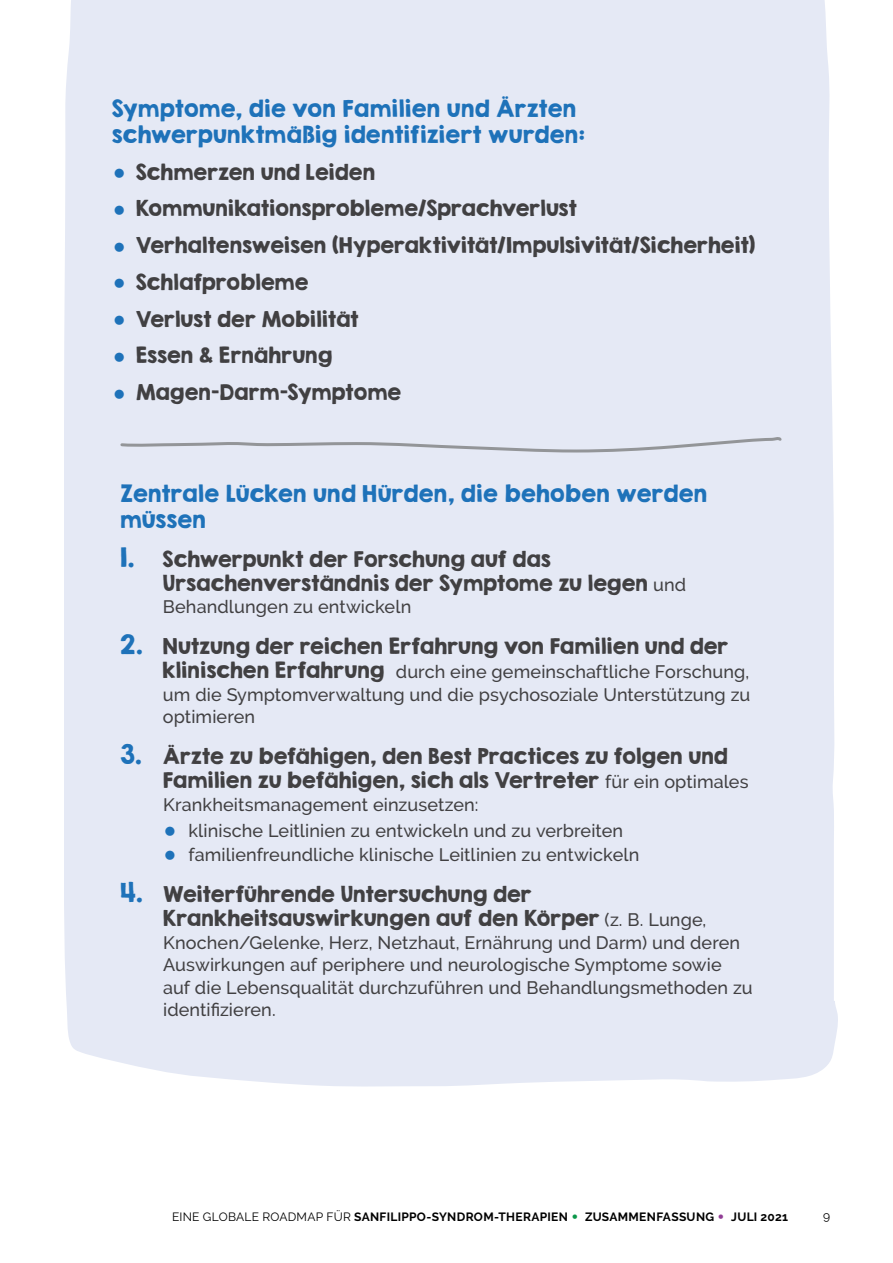
<style>
.page{position:relative;width:893px;height:1263px;background:#fff}
.page>*{position:absolute;margin:0;border:0;box-sizing:border-box;transform-origin:0 0}
.t1{font:21px/25.5px "KG Second Chances Solid";letter-spacing:.025em;color:#1e72b9}
.t2{font:19.5px/24px "KG Second Chances Solid";letter-spacing:.015em;color:#414042}
.t3{font:500 18px/22.5px "Raleway";letter-spacing:.005em;color:#414042;text-align:justify}
.t4{font:700 12px "Raleway";letter-spacing:.025em;color:#000}
.t5{font:12px "Raleway";color:#000}
.s1{font-family:"Raleway";font-weight:900;font-size:39px;color:#1e72b9}
.s2{font-size:24px;color:#1e72b9}
.s3{font-family:"Raleway";font-weight:500;font-size:18px}
.s4{font-family:"KG Second Chances Solid";font-weight:400;font-size:19.5px}
.s5{font-weight:900;font-size:39px;color:#1e72b9}
.s6{font-weight:400}
.s7{font-size:21px;color:#0b9749}
.s8{font-size:21px;color:#913d95}
</style>
<div class="page">
<div style="left:64px;top:0;width:774px;height:1087px;background:#e5e9f5"></div>
<svg style="left:119px;top:436px;width:665px;height:18px;background:#d7dbe5"></svg>
<p class="t1" style="left:112px;top:96px;width:474px">Symptome, die von Familien und Ärzten schwerpunktmäßig identifiziert wurden:</p>
<p class="t2" style="left:112px;top:159px;width:265px"><span class="s1">•</span> Schmerzen und Leiden</p>
<p class="t2" style="left:112px;top:196px;width:466px"><span class="s1">•</span> Kommunikationsprobleme/Sprachverlust</p>
<p class="t2" style="left:112px;top:233px;width:645px"><span class="s1">•</span> Verhaltensweisen (Hyperaktivität/Impulsivität/Sicherheit)</p>
<p class="t2" style="left:112px;top:270px;width:198px"><span class="s1">•</span> Schlafprobleme</p>
<p class="t2" style="left:112px;top:306px;width:248px"><span class="s1">•</span> Verlust der Mobilität</p>
<p class="t2" style="left:112px;top:343px;width:222px"><span class="s1">•</span> Essen &amp; Ernährung</p>
<p class="t2" style="left:112px;top:380px;width:291px"><span class="s1">•</span> Magen-Darm-Symptome</p>
<p class="t1" style="left:120px;top:481px;width:588px">Zentrale Lücken und Hürden, die behoben werden müssen</p>
<p class="t2" style="left:163px;top:546px;width:525px;text-indent:-43px"><span class="s2">1.</span> Schwerpunkt der Forschung auf das<br>Ursachenverständnis der Symptome zu legen <span class="s3">und</span></p>
<p class="t3" style="left:163px;top:595px;width:250px">Behandlungen zu entwickeln</p>
<p class="t2" style="left:120px;top:634px;width:609px"><span class="s2">2.</span> Nutzung der reichen Erfahrung von Familien und der</p>
<p class="t3" style="left:163px;top:660px;width:589px"><span class="s4">klinischen Erfahrung</span> durch eine gemeinschaftliche Forschung, um die Symptomverwaltung und die psychosoziale Unterstützung zu optimieren</p>
<p class="t2" style="left:163px;top:744px;width:587px;text-indent:-43px"><span class="s2">3.</span> Ärzte zu befähigen, den Best Practices zu folgen und<br>Familien zu befähigen, sich als Vertreter <span class="s3">für ein optimales</span></p>
<p class="t3" style="left:163px;top:793px;width:317px">Krankheitsmanagement einzusetzen:</p>
<p class="t3" style="left:163px;top:820px;width:462px"><span class="s5">•</span> klinische Leitlinien zu entwickeln und zu verbreiten</p>
<p class="t3" style="left:163px;top:844px;width:478px"><span class="s5">•</span> familienfreundliche klinische Leitlinien zu entwickeln</p>
<p class="t2" style="left:163px;top:882px;width:545px;text-indent:-43px"><span class="s2">4.</span> Weiterführende Untersuchung der<br>Krankheitsauswirkungen auf den Körper <span class="s3">(z. B. Lunge,</span></p>
<p class="t3" style="left:163px;top:931px;width:591px;text-align:left">Knochen/Gelenke, Herz, Netzhaut, Ernährung und Darm) und deren Auswirkungen auf periphere und neurologische Symptome sowie auf die Lebensqualität durchzuführen und Behandlungsmethoden zu identifizieren.</p>
<p class="t4" style="left:172px;top:1209px;width:617px"><span class="s6">EINE GLOBALE ROADMAP FÜR</span> SANFILIPPO-SYNDROM-THERAPIEN <span class="s7">•</span> ZUSAMMENFASSUNG <span class="s8">•</span> JULI 2021</p>
<p class="t5" style="left:823px;top:1209px;width:9px">9</p>
</div>
